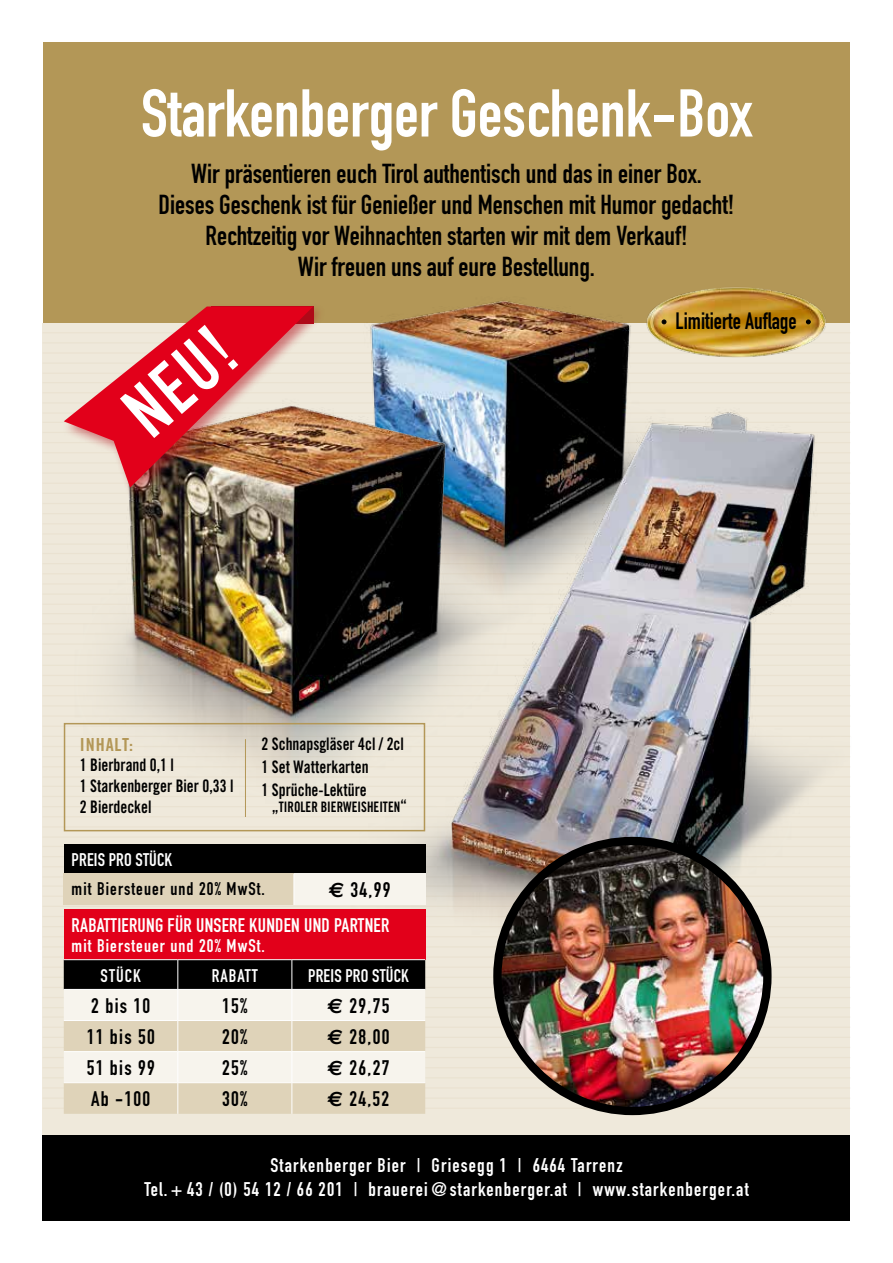
<style>
.page{position:relative;width:893px;height:1263px;background:#fff}
.page>*{position:absolute;margin:0;border:0;box-sizing:border-box;transform-origin:0 0}
.t1{font:73.5px "DIN Engschrift";color:#fff}
.t2{font:66.3px "DIN Engschrift";color:#fff}
.t3{font:27px/31.2px "DIN Engschrift";color:#000;text-align:center}
.t4{font:23.4px "DIN Engschrift";color:#000;scale:.95 1}
.t5{font:20.85px "DIN Engschrift";letter-spacing:.06em;color:#000}
.t6{font:19.5px/24px "DIN Engschrift";letter-spacing:.06em;color:#fff;text-align:center}
.t7{font:19.35px "DIN Engschrift";letter-spacing:.015em;color:#fff}
.t8{font:18px/29.7px "DIN Engschrift";letter-spacing:.06em;color:#fff}
.t9{font:18px "DIN Engschrift";letter-spacing:.01em;color:#fff}
.t10{font:18px "DIN Engschrift";letter-spacing:.06em;color:#000}
.t11{font:18px "Trade Gothic Bold Cond Twenty";letter-spacing:.05em;color:#b39757}
.t12{font:17.25px/20.7px "Trade Gothic Bold Cond Twenty";color:#000;scale:.9 1}
.t13{font:14.4px "Trade Gothic Bold Cond Twenty";color:#000;scale:.9 1}
.s1{font-size:17.25px}
.s2{font-family:"Euro Sans";font-weight:700}
</style>
<div class="page">
<div style="left:43px;top:323px;width:807px;height:897px;background:#efe9db"></div>
<hr style="left:43px;top:1107px;width:807px;height:2px;background:#d8c8a8">
<hr style="left:43px;top:1097px;width:807px;height:2px;background:#d8c8a8">
<hr style="left:43px;top:1057px;width:807px;height:1px;background:#d8c8a8">
<hr style="left:43px;top:1087px;width:807px;height:1px;background:#d8c8a8">
<hr style="left:43px;top:1047px;width:807px;height:1px;background:#d8c8a8">
<hr style="left:43px;top:1077px;width:807px;height:1px;background:#d8c8a8">
<hr style="left:43px;top:1037px;width:807px;height:1px;background:#d8c8a8">
<hr style="left:43px;top:1067px;width:807px;height:1px;background:#d8c8a8">
<hr style="left:43px;top:876px;width:807px;height:1px;background:#d8c8a8">
<hr style="left:43px;top:866px;width:807px;height:1px;background:#d8c8a8">
<hr style="left:43px;top:856px;width:807px;height:1px;background:#d8c8a8">
<hr style="left:43px;top:966px;width:807px;height:2px;background:#d8c8a8">
<hr style="left:43px;top:1007px;width:807px;height:1px;background:#d8c8a8">
<hr style="left:43px;top:956px;width:807px;height:2px;background:#d8c8a8">
<hr style="left:43px;top:997px;width:807px;height:1px;background:#d8c8a8">
<hr style="left:43px;top:946px;width:807px;height:1px;background:#d8c8a8">
<hr style="left:43px;top:987px;width:807px;height:1px;background:#d8c8a8">
<hr style="left:43px;top:1026px;width:807px;height:2px;background:#d8c8a8">
<hr style="left:43px;top:936px;width:807px;height:1px;background:#d8c8a8">
<hr style="left:43px;top:977px;width:807px;height:1px;background:#d8c8a8">
<hr style="left:43px;top:1016px;width:807px;height:2px;background:#d8c8a8">
<hr style="left:43px;top:926px;width:807px;height:1px;background:#d8c8a8">
<hr style="left:43px;top:916px;width:807px;height:1px;background:#d8c8a8">
<hr style="left:43px;top:906px;width:807px;height:1px;background:#d8c8a8">
<hr style="left:43px;top:896px;width:807px;height:1px;background:#d8c8a8">
<hr style="left:43px;top:885px;width:807px;height:2px;background:#d8c8a8">
<hr style="left:43px;top:373px;width:807px;height:1px;background:#d8c8a8">
<hr style="left:43px;top:352px;width:807px;height:2px;background:#d8c8a8">
<hr style="left:43px;top:362px;width:807px;height:2px;background:#d8c8a8">
<hr style="left:43px;top:342px;width:807px;height:1px;background:#d8c8a8">
<hr style="left:43px;top:332px;width:807px;height:1px;background:#d8c8a8">
<hr style="left:43px;top:392px;width:807px;height:1px;background:#d8c8a8">
<hr style="left:43px;top:382px;width:807px;height:1px;background:#d8c8a8">
<div style="left:43px;top:43px;width:807px;height:280px;background:#b39757"></div>
<img style="left:327px;top:300px;width:408px;height:93px">
<img style="left:42px;top:366px;width:491px;height:487px">
<img style="left:333px;top:393px;width:517px;height:549px">
<div style="left:43px;top:1135px;width:807px;height:85px;background:#000"></div>
<img style="left:629px;top:287px;width:218px;height:83px">
<svg style="left:806px;top:319px;width:5px;height:5px"></svg>
<svg style="left:662px;top:319px;width:4px;height:5px"></svg>
<img style="left:497px;top:841px;width:270px;height:270px;border-radius:135px">
<div style="left:493px;top:837px;width:278px;height:278px;border:8px solid #000;border-radius:50%"></div>
<div style="left:62px;top:303px;width:265px;height:198px;background:#af0918;opacity:.5"></div>
<img style="left:64px;top:306px;width:249px;height:182px">
<div style="left:64px;top:909px;width:361px;height:51px;background:#e2001a"></div>
<hr style="left:64px;top:959px;width:114px;height:1px;background:#fff">
<hr style="left:178px;top:959px;width:114px;height:1px;background:#fff">
<hr style="left:292px;top:959px;width:133px;height:1px;background:#fff">
<svg style="left:64px;top:960px;width:361px;height:154px;background:#beb8aa"></svg>
<hr style="left:64px;top:989px;width:114px;height:1px;background:#fff">
<hr style="left:178px;top:989px;width:114px;height:1px;background:#fff">
<hr style="left:177px;top:990px;width:1px;height:30px;background:#fff">
<hr style="left:292px;top:989px;width:133px;height:1px;background:#fff">
<hr style="left:292px;top:990px;width:1px;height:30px;background:#fff">
<hr style="left:64px;top:1020px;width:114px;height:1px;background:#fff">
<hr style="left:178px;top:1020px;width:114px;height:1px;background:#fff">
<hr style="left:177px;top:1021px;width:1px;height:30px;background:#fff">
<hr style="left:292px;top:1020px;width:133px;height:1px;background:#fff">
<hr style="left:292px;top:1021px;width:1px;height:30px;background:#fff">
<hr style="left:64px;top:1051px;width:114px;height:1px;background:#fff">
<hr style="left:178px;top:1051px;width:114px;height:1px;background:#fff">
<hr style="left:177px;top:1052px;width:1px;height:30px;background:#fff">
<hr style="left:292px;top:1051px;width:133px;height:1px;background:#fff">
<hr style="left:292px;top:1052px;width:1px;height:30px;background:#fff">
<hr style="left:64px;top:1082px;width:114px;height:1px;background:#fff">
<hr style="left:178px;top:1082px;width:114px;height:1px;background:#fff">
<hr style="left:177px;top:1083px;width:1px;height:31px;background:#fff">
<hr style="left:292px;top:1082px;width:133px;height:1px;background:#fff">
<hr style="left:292px;top:1083px;width:1px;height:31px;background:#fff">
<div style="left:64px;top:844px;width:361px;height:30px;background:#000"></div>
<div style="left:64px;top:874px;width:230px;height:31px;background:#dfd3b9"></div>
<div style="left:294px;top:874px;width:131px;height:31px;background:#f7f4ed"></div>
<hr style="left:294px;top:874px;width:1px;height:31px;background:#fff">
<hr style="left:245px;top:739px;width:1px;height:78px;background:#b39757">
<div style="left:64px;top:723px;width:361px;height:108px;border:2px solid #b39757"></div>
<h2 class="t2" style="left:141px;top:74px;width:613px">Starkenberger Geschenk-Box</h2>
<p class="t3" style="left:159px;top:157px;width:577px">Wir präsentieren euch Tirol authentisch und das in einer Box.<br>Dieses Geschenk ist für Genießer und Menschen mit Humor gedacht!<br>Rechtzeitig vor Weihnachten starten wir mit dem Verkauf!<br>Wir freuen uns auf eure Bestellung.</p>
<h1 class="t1" style="left:107px;top:388px;width:121px;rotate:-41deg">NEU!</h1>
<p class="t11" style="left:80px;top:733px;width:55px">Inhalt:</p>
<p class="t12" style="left:80px;top:755px;width:172px">1 Bierbrand 0,1 l<br>1 Starkenberger Bier 0,33 l<br>2 Bierdeckel</p>
<p class="t12" style="left:262px;top:732px;width:160px;line-height:23px">2 Schnapsgläser 4cl / 2cl<br>1 Set Watterkarten<br>1 Sprüche-Lektüre</p>
<p class="t13" style="left:272px;top:798px;width:152px"><span class="s1">„</span>Ti roler Bierweisheiten<span class="s1">“</span></p>
<p class="t9" style="left:72px;top:849px;width:101px">preis Pro Stück</p>
<p class="t10" style="left:72px;top:878px;width:195px">mit Biersteuer und 20% MwSt.</p>
<p class="t5" style="left:329px;top:877px;width:63px"><span class="s2">E</span> 34,99</p>
<p class="t7" style="left:72px;top:914px;width:17px">Rabatt</p>
<p class="t7" style="left:117px;top:914px;width:14px">ierung</p>
<p class="t7" style="left:168px;top:914px;width:38px">für unsere</p>
<p class="t7" style="left:249px;top:914px;width:18px">Kunden</p>
<p class="t7" style="left:304px;top:914px;width:47px">und Partner</p>
<p class="t8" style="left:101px;top:930px;width:166px;text-indent:-29px">mit Biersteuer und 20% MwSt.<br>Stück</p>
<p class="t8" style="left:212px;top:960px;width:18px">Rabatt</p>
<p class="t9" style="left:308px;top:965px;width:101px">preis Pro Stück</p>
<p class="t5" style="left:91px;top:993px;width:60px">2 bis 10</p>
<p class="t5" style="left:222px;top:993px;width:27px">15%</p>
<p class="t5" style="left:328px;top:993px;width:63px"><span class="s2">E</span> 29,75</p>
<p class="t5" style="left:87px;top:1024px;width:69px">11 bis 50</p>
<p class="t5" style="left:222px;top:1024px;width:27px">20%</p>
<p class="t5" style="left:328px;top:1024px;width:63px"><span class="s2">E</span> 28,00</p>
<p class="t5" style="left:87px;top:1055px;width:69px">51 bis 99</p>
<p class="t5" style="left:222px;top:1055px;width:27px">25%</p>
<p class="t5" style="left:328px;top:1055px;width:63px"><span class="s2">E</span> 26,27</p>
<p class="t5" style="left:91px;top:1086px;width:61px">Ab -100</p>
<p class="t5" style="left:222px;top:1086px;width:27px">30%</p>
<p class="t5" style="left:328px;top:1086px;width:63px"><span class="s2">E</span> 24,52</p>
<p class="t4" style="left:676px;top:307px;width:129px">Limitierte Auflage</p>
<p class="t6" style="left:144px;top:1153px;width:606px">Starkenberger Bier | Griesegg 1 | 6464 Tarrenz<br>Tel. + 43 / (0) 54 12 / 66 201 | brauerei@starkenberger.at | www.starkenberger.at</p>
</div>
